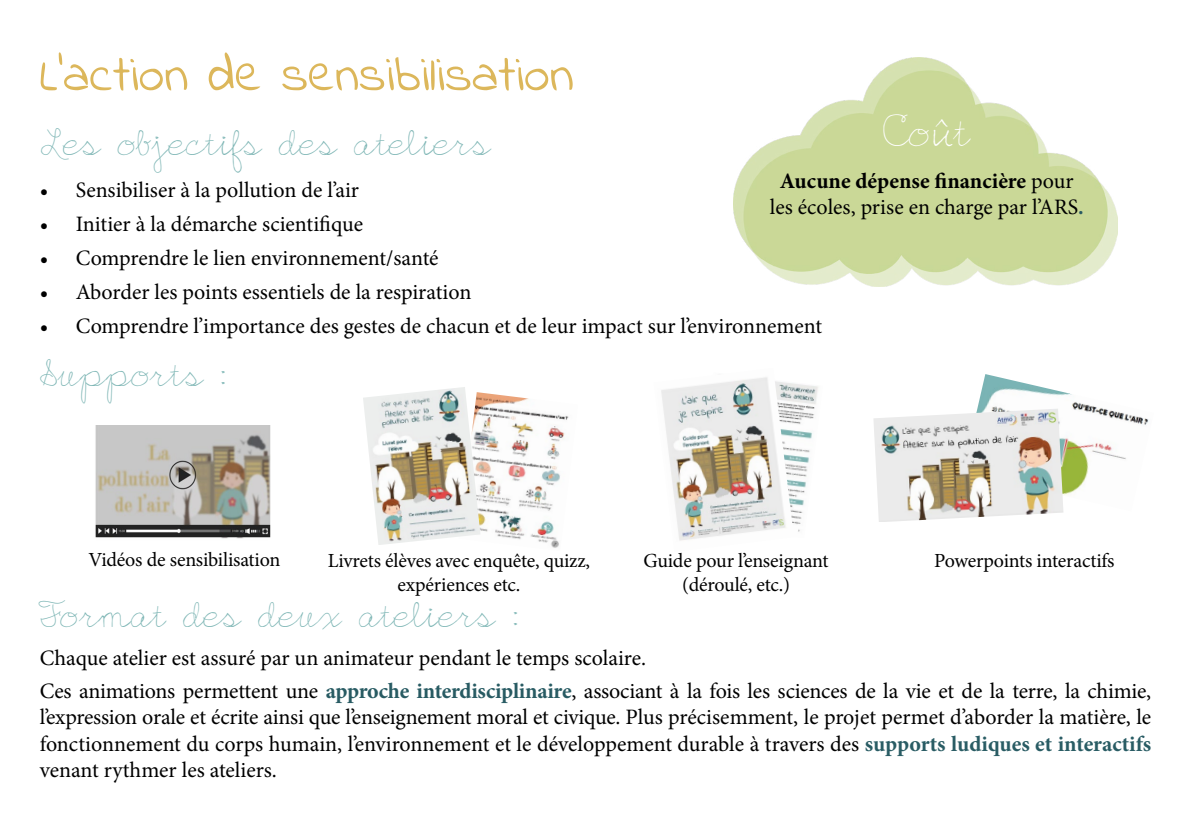
<style>
.page{position:relative;width:1191px;height:840px;background:#fff}
.page>*{position:absolute;margin:0;border:0;box-sizing:border-box;transform-origin:0 0}
.t1{font:52px "Indie Flower";color:#dcb75b}
.t2{font:40px "English Essay";color:#fff}
.t3{font:34px "English Essay";color:#7eb6b5}
.t4{font:22px/26.4px "Minion Pro";color:#000;text-align:justify}
.t5{font:20px/24px "Minion Pro";letter-spacing:-.01em;color:#000;text-align:center}
.s1{font-family:"Bradley Hand ITC"}
.s2{font-weight:700}
.s3{font-weight:700;color:#295a62}
.s4{font-weight:700;color:#285b63}
.s5{font-weight:700;color:#295c64}
</style>
<div class="page">
<img style="left:794px;top:383px;width:24px;height:149px">
<img style="left:977px;top:374px;width:172px;height:121px">
<img style="left:480px;top:392px;width:89px;height:156px">
<img style="left:95px;top:425px;width:176px;height:114px">
<img style="left:363px;top:387px;width:117px;height:158px">
<img style="left:733px;top:57px;width:384px;height:229px">
<img style="left:873px;top:408px;width:190px;height:114px">
<img style="left:661px;top:377px;width:133px;height:164px">
<h1 class="t1" style="left:40px;top:40px;width:535px">L’action de sensibilisation</h1>
<h3 class="t3" style="left:40px;top:123px;width:453px">Les objectifs des ateliers</h3>
<p class="t4" style="left:40px;top:176px;width:321px">• Sensibiliser à la pollution de l’air</p>
<p class="t4" style="left:40px;top:210px;width:325px">• Initier à la démarche scientifique</p>
<p class="t4" style="left:40px;top:244px;width:400px">• Comprendre le lien environnement/santé</p>
<p class="t4" style="left:40px;top:278px;width:433px">• Aborder les points essentiels de la respiration</p>
<p class="t4" style="left:40px;top:312px;width:784px">• Comprendre l’importance des gestes de chacun et de leur impact sur l’environnement</p>
<h2 class="t2" style="left:883px;top:108px;width:89px">Co<span class="s1">û</span>t</h2>
<p class="t4" style="left:770px;top:168px;width:315px;text-align:center"><span class="s2">Aucune dépense financière</span> pour les écoles, prise en charge par l’ARS<span class="s3">.</span></p>
<h3 class="t3" style="left:40px;top:354px;width:188px">Supports :</h3>
<p class="t5" style="left:88px;top:547px;width:193px">Vidéos de sensibilisation</p>
<p class="t5" style="left:328px;top:548px;width:264px">Livrets élèves avec enquête, quizz, expériences etc.</p>
<p class="t5" style="left:643px;top:548px;width:186px">Guide pour l’enseignant (déroulé, etc.)</p>
<p class="t5" style="left:934px;top:548px;width:182px">Powerpoints interactifs</p>
<h3 class="t3" style="left:40px;top:595px;width:480px">Format des deux ateliers :</h3>
<p class="t4" style="left:40px;top:644px;width:608px">Chaque atelier est assuré par un animateur pendant le temps scolaire.</p>
<p class="t4" style="left:40px;top:677px;width:1113px">Ces animations permettent une <span class="s4">approche interdisciplinaire</span>, associant à la fois les sciences de la vie et de la terre, la chimie, l’expression orale et écrite ainsi que l’enseignement moral et civique. Plus précisemment, le projet permet d’aborder la matière, le fonctionnement du corps humain, l’environnement et le développement durable à travers des <span class="s5">supports ludiques et interactifs </span>venant rythmer les ateliers.</p>
</div>
